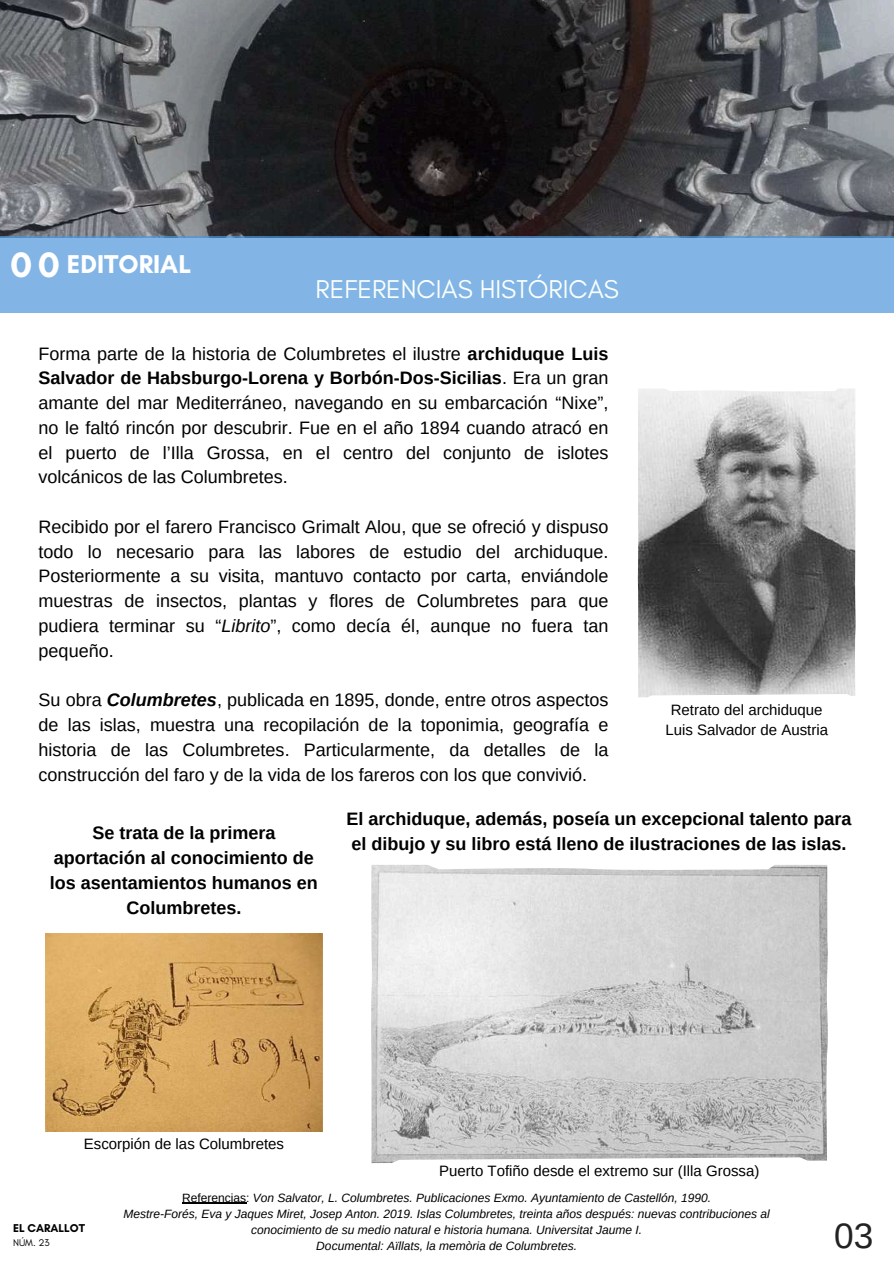
<style>
.page{position:relative;width:894px;height:1264px;background:#fff}
.page>*{position:absolute;margin:0;border:0;box-sizing:border-box;transform-origin:0 0}
.t1{font:35.25px "Arimo";color:#222}
.t2{font:26.25px "Glacial Indifference";color:#fafffc}
.t3{font:700 26.25px "Glacial Indifference";color:#fff}
.t4{font:18px/24.8px "Arimo";color:#000;text-align:justify}
.t5{font:700 18px/24.8px "Arimo";color:#000}
.t6{font:15px/20.2px "Arimo";color:#000;text-align:center}
.t7{font:italic 12px/16px "Arimo";color:#000;text-align:center}
.t8{font:700 11.55px "Glacial Indifference";color:#000}
.t9{font:9.9px "Glacial Indifference";color:#000}
.s1{font-size:36px}
.s2{font-weight:700}
.s3{font-style:italic}
.s4{font-weight:700;font-style:italic}
.s5{font-style:normal}
</style>
<div class="page">
<img style="left:0;top:0;width:893px;height:236px">
<div style="left:0;top:236px;width:893px;height:77px;background:#82b5e5"></div>
<img style="left:637px;top:389px;width:218px;height:308px">
<img style="left:45px;top:933px;width:277px;height:198px">
<img style="left:371px;top:865px;width:456px;height:297px">
<hr style="left:182px;top:1202px;width:64px;height:1px;background:#000">
<h2 class="t3" style="left:10px;top:248px;width:182px"><span class="s1">00</span> EDITORIAL</h2>
<h2 class="t2" style="left:315px;top:273px;width:305px">REFERENCIAS HISTÓRICAS</h2>
<p class="t4" style="left:39px;top:341px;width:571px">Forma parte de la historia de Columbretes el ilustre <span class="s2">archiduque Luis Salvador de Habsburgo-Lorena y Borbón-Dos-Sicilias</span>. Era un gran amante del mar Mediterráneo, navegando en su embarcación “Nixe”, no le faltó rincón por descubrir. Fue en el año 1894 cuando atracó en el puerto de l’Illa Grossa, en el centro del conjunto de islotes volcánicos de las Columbretes.</p>
<p class="t4" style="left:39px;top:514px;width:571px">Recibido por el farero Francisco Grimalt Alou, que se ofreció y dispuso todo lo necesario para las labores de estudio del archiduque.<br>Posteriormente a su visita, mantuvo contacto por carta, enviándole muestras de insectos, plantas y flores de Columbretes para que pudiera terminar su “<span class="s3">Librito</span>”, como decía él, aunque no fuera tan pequeño.</p>
<p class="t4" style="left:39px;top:687px;width:571px">Su obra <span class="s4">Columbretes</span>, publicada en 1895, donde, entre otros aspectos de las islas, muestra una recopilación de la toponimia, geografía e historia de las Columbretes. Particularmente, da detalles de la construcción del faro y de la vida de los fareros con los que convivió.</p>
<p class="t6" style="left:665px;top:699px;width:164px">Retrato del archiduque<br>Luis Salvador de Austria</p>
<p class="t5" style="left:50px;top:820px;width:269px;text-align:center">Se trata de la primera aportación al conocimiento de los asentamientos humanos en<br>Columbretes.</p>
<p class="t5" style="left:346px;top:806px;width:506px">El archiduque, además, poseía un excepcional talento para el dibujo y su libro está lleno de ilustraciones de las islas.</p>
<p class="t6" style="left:84px;top:1133px;width:202px">Escorpión de las Columbretes</p>
<p class="t8" style="left:13px;top:1220px;width:73px">EL CARALLOT</p>
<p class="t9" style="left:13px;top:1236px;width:38px">NÚM. 23</p>
<p class="t6" style="left:439px;top:1160px;width:322px">Puerto Tofiño desde el extremo sur (Illa Grossa)</p>
<p class="t7" style="left:123px;top:1189px;width:647px"><span class="s5">Referencias:</span> Von Salvator, L. Columbretes. Publicaciones Exmo. Ayuntamiento de Castellón, 1990.<br>Mestre-Forés, Eva y Jaques Miret, Josep Anton. 2019. Islas Columbretes, treinta años después: nuevas contribuciones al conocimiento de su medio natural e historia humana. Universitat Jaume I.<br>Documental: Aïllats, la memòria de Columbretes.</p>
<h1 class="t1" style="left:833px;top:1215px;width:41px">03</h1>
</div>
